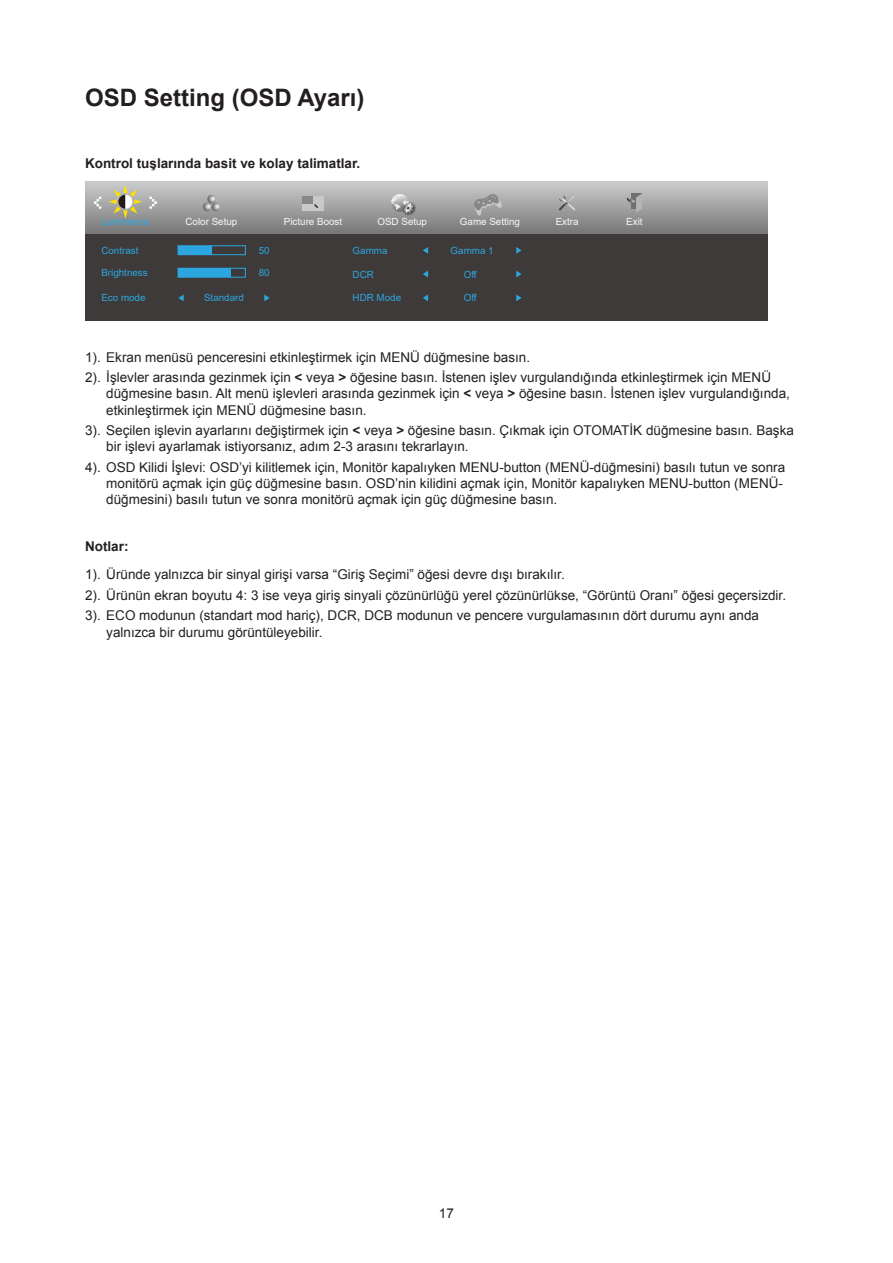
<style>
.page{position:relative;width:893px;height:1263px;background:#fff}
.page>*{position:absolute;margin:0;border:0;box-sizing:border-box;transform-origin:0 0}
.Heading_2{font:700 24px "Arial";color:#231f20}
.t1{font:13.5px/16.2px "Arial";color:#231f20}
.content_bold{font:700 13.5px "Arial";color:#231f20}
.t2{font:9.75px "Arial";color:#2ca6e0}
.t3{font:9.75px "Arial";color:#f7f7f7}
.s1{font-weight:700}
</style>
<div class="page">
<svg style="left:85px;top:181px;width:683px;height:53px;background:#a0a0a1"></svg>
<div style="left:85px;top:234px;width:683px;height:87px;background:#3e3a39"></div>
<svg style="left:94px;top:196px;width:8px;height:13px"></svg>
<svg style="left:149px;top:196px;width:8px;height:13px"></svg>
<svg style="left:108px;top:185px;width:34px;height:34px"></svg>
<svg style="left:203px;top:195px;width:17px;height:16px"></svg>
<div style="left:303px;top:196px;width:21px;height:15px;background:#c8c9ca"></div>
<div style="left:303px;top:196px;width:10px;height:7px;background:#888"></div>
<img style="left:401px;top:200px;width:17px;height:18px">
<svg style="left:391px;top:194px;width:23px;height:19px"></svg>
<svg style="left:627px;top:194px;width:15px;height:19px"></svg>
<svg style="left:558px;top:195px;width:19px;height:16px"></svg>
<div style="left:178px;top:245px;width:68px;height:10px;border:1px solid #2ca6e0"></div>
<div style="left:178px;top:246px;width:34px;height:9px;background:#2ca6e0"></div>
<div style="left:178px;top:268px;width:68px;height:10px;border:1px solid #2ca6e0"></div>
<div style="left:178px;top:268px;width:53px;height:9px;background:#2ca6e0"></div>
<svg style="left:178px;top:295px;width:6px;height:6px"></svg>
<svg style="left:264px;top:295px;width:6px;height:6px"></svg>
<svg style="left:423px;top:247px;width:5px;height:7px"></svg>
<svg style="left:516px;top:247px;width:6px;height:7px"></svg>
<svg style="left:423px;top:271px;width:5px;height:6px"></svg>
<svg style="left:516px;top:271px;width:6px;height:6px"></svg>
<svg style="left:423px;top:294px;width:5px;height:7px"></svg>
<svg style="left:516px;top:294px;width:6px;height:7px"></svg>
<svg style="left:474px;top:194px;width:28px;height:22px"></svg>
<p class="Heading_2" style="left:85px;top:81px;width:281px">OSD Setting (OSD Ayarı)</p>
<p class="content_bold" style="left:85px;top:155px;width:277px">Kontrol tuşlarında basit ve kolay talimatlar.</p>
<p class="t2" style="left:101px;top:215px;width:50px">Luminance</p>
<p class="t3" style="left:185px;top:215px;width:53px">Color Setup</p>
<p class="t3" style="left:284px;top:215px;width:60px">Picture Boost</p>
<p class="t3" style="left:377px;top:215px;width:51px">OSD Setup</p>
<p class="t3" style="left:460px;top:215px;width:62px">Game Setting</p>
<p class="t3" style="left:556px;top:215px;width:24px">Extra</p>
<p class="t3" style="left:626px;top:215px;width:18px">Exit</p>
<p class="t2" style="left:101px;top:244px;width:39px">Contrast</p>
<p class="t2" style="left:259px;top:244px;width:12px">50</p>
<p class="t2" style="left:101px;top:266px;width:48px">Brightness</p>
<p class="t2" style="left:259px;top:266px;width:12px">80</p>
<p class="t2" style="left:101px;top:291px;width:46px">Eco mode</p>
<p class="t2" style="left:204px;top:291px;width:41px">Standard</p>
<p class="t2" style="left:353px;top:244px;width:36px">Gamma</p>
<p class="t2" style="left:451px;top:244px;width:45px">Gamma 1</p>
<p class="t2" style="left:353px;top:267px;width:23px">DCR</p>
<p class="t2" style="left:464px;top:267px;width:14px">Off</p>
<p class="t2" style="left:353px;top:291px;width:50px">HDR Mode</p>
<p class="t2" style="left:464px;top:291px;width:14px">Off</p>
<p class="t1" style="left:85px;top:349px;width:447px">1). Ekran menüsü penceresini etkinleştirmek için MENÜ düğmesine basın.</p>
<p class="t1" style="left:106px;top:370px;width:685px;text-indent:-21px">2). İşlevler arasında gezinmek için <span class="s1">&lt;</span> veya <span class="s1">&gt;</span> öğesine basın. İstenen işlev vurgulandığında etkinleştirmek için MENÜ düğmesine basın. Alt menü işlevleri arasında gezinmek için <span class="s1">&lt;</span> veya <span class="s1">&gt;</span> öğesine basın. İstenen işlev vurgulandığında, etkinleştirmek için MENÜ düğmesine basın.</p>
<p class="t1" style="left:106px;top:422px;width:689px;text-indent:-21px">3). Seçilen işlevin ayarlarını değiştirmek için <span class="s1">&lt;</span> veya <span class="s1">&gt;</span> öğesine basın. Çıkmak için OTOMATİK düğmesine basın. Başka bir işlevi ayarlamak istiyorsanız, adım 2-3 arasını tekrarlayın.</p>
<p class="t1" style="left:106px;top:459px;width:680px;text-indent:-21px">4). OSD Kilidi İşlevi: OSD’yi kilitlemek için, Monitör kapalıyken MENU-button (MENÜ-düğmesini) basılı tutun ve sonra monitörü açmak için güç düğmesine basın. OSD’nin kilidini açmak için, Monitör kapalıyken MENU-button (MENÜ&shy;düğmesini) basılı tutun ve sonra monitörü açmak için güç düğmesine basın.</p>
<p class="content_bold" style="left:85px;top:537px;width:45px">Notlar:</p>
<p class="t1" style="left:85px;top:567px;width:481px">1). Üründe yalnızca bir sinyal girişi varsa “Giriş Seçimi” öğesi devre dışı bırakılır.</p>
<p class="t1" style="left:85px;top:587px;width:703px">2). Ürünün ekran boyutu 4: 3 ise veya giriş sinyali çözünürlüğü yerel çözünürlükse, “Görüntü Oranı” öğesi geçersizdir.</p>
<p class="t1" style="left:106px;top:608px;width:654px;text-indent:-21px">3). ECO modunun (standart mod hariç), DCR, DCB modunun ve pencere vurgulamasının dört durumu aynı anda yalnızca bir durumu görüntüleyebilir.</p>
<p class="t1" style="left:439px;top:1205px;width:17px">17</p>
</div>
